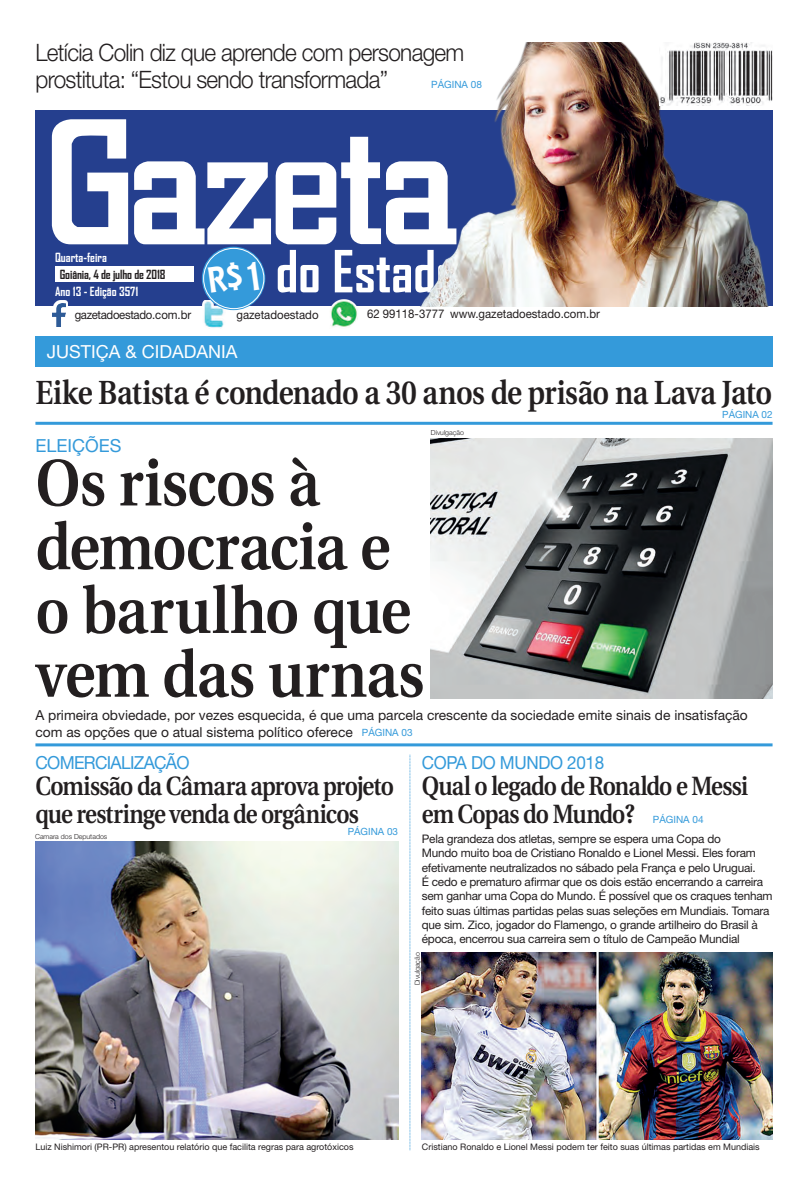
<style>
.page{position:relative;width:808px;height:1191px;background:#fff}
.page>*{position:absolute;margin:0;border:0;box-sizing:border-box;transform-origin:0 0}
.Manchete{font:600 65.5px/63.7px "Utopia";letter-spacing:-.015em;color:#231f20;scale:.9 1}
.t1{font:700 55.6px "Agency FB";color:#fff}
.Manchete-2{font:600 33.4px "Utopia";letter-spacing:-.02em;color:#231f20;scale:.86 1}
.Manchete-3{font:600 26.4px/27.3px "Utopia";letter-spacing:-.035em;color:#231f20;scale:.86 1}
.t2{font:300 24px/27px "Helvetica Neue";letter-spacing:-.03em;color:#231f20;scale:.94 1}
.Retranca{font:18px "Helvetica Neue";color:#fff}
.Retranca-2{font:18px "Helvetica Neue";letter-spacing:-.04em;color:#349ada;scale:.96 1}
.Retranca-3{font:18px "Helvetica Neue";letter-spacing:-.02em;color:#349ada;scale:.95 1}
.Retranca-4{font:18px "Helvetica Neue";color:#349ada}
.txt_colunas{font:13.8px/16.3px "Helvetica Neue";color:#231f20}
.t3{font:700 12.1px "Agency FB";color:#fff}
.t4{font:700 12.1px "Agency FB";letter-spacing:-.01em;color:#231f20}
.t5{font:12px "Helvetica Neue";color:#231f20;scale:.95 1}
.t6{font:12px "Helvetica Neue";letter-spacing:-.03em;color:#231f20;scale:.95 1}
.txt_colunas-2{font:11.8px/14.3px "Helvetica Neue";letter-spacing:-.02em;color:#231f20}
.Retranca-5{font:10px "Helvetica Neue";color:#349ada}
.Retranca-6{font:9.9px "Helvetica Neue";color:#349ada}
.Legenda{font:9px "Helvetica Neue";color:#231f20}
.Crédito_Fotógrafo{font:300 7px "Helvetica Neue";color:#231f20}
</style>
<div class="page">
<img style="left:431px;top:438px;width:341px;height:260px">
<svg style="left:410px;top:754px;width:1px;height:396px"></svg>
<div style="left:35px;top:110px;width:737px;height:196px;background:#253f8e"></div>
<svg style="left:52px;top:119px;width:76px;height:125px"></svg>
<svg style="left:134px;top:137px;width:247px;height:107px"></svg>
<img style="left:202px;top:300px;width:22px;height:29px">
<img style="left:330px;top:299px;width:28px;height:28px">
<div style="left:55px;top:266px;width:138px;height:15px;background:#fff"></div>
<svg style="left:202px;top:247px;width:63px;height:63px"></svg>
<div style="left:203px;top:248px;width:61px;height:61px;border:1px solid #fff;border-radius:50%"></div>
<svg style="left:55px;top:300px;width:13px;height:27px"></svg>
<img style="left:52px;top:303px;width:13px;height:23px">
<hr style="left:35px;top:422px;width:737px;height:3px;background:#349ada">
<div style="left:35px;top:336px;width:737px;height:31px;background:#349ada"></div>
<hr style="left:35px;top:743px;width:737px;height:3px;background:#349ada">
<img style="left:386px;top:43px;width:382px;height:263px">
<img style="left:660px;top:43px;width:112px;height:63px">
<img style="left:35px;top:841px;width:363px;height:298px">
<img style="left:422px;top:952px;width:350px;height:187px">
<div style="left:208px;top:262px;width:51px;height:31px;background:#349ada"></div>
<p class="t2" style="left:35px;top:39px;width:458px">Letícia Colin diz que aprende com personagem prostituta: “Estou sendo transformada”</p>
<p class="Retranca-5" style="left:431px;top:79px;width:52px">PÁGINA 08</p>
<p class="t3" style="left:55px;top:250px;width:53px">Quarta-feira</p>
<p class="t4" style="left:60px;top:267px;width:107px">Goiânia, 4 de julho de 2018</p>
<p class="t3" style="left:55px;top:283px;width:85px">Ano 13 - Edição 3571</p>
<p class="t6" style="left:75px;top:307px;width:124px">gazetadoestado.com.br</p>
<p class="t1" style="left:276px;top:237px;width:184px">do Estado</p>
<p class="t5" style="left:236px;top:308px;width:88px">gazetadoestado</p>
<p class="t5" style="left:367px;top:307px;width:83px">62 99118-3777</p>
<p class="t5" style="left:450px;top:307px;width:159px">www.gazetadoestado.com.br</p>
<p class="Retranca" style="left:47px;top:340px;width:192px">JUSTIÇA &amp; CIDADANIA</p>
<p class="Manchete-2" style="left:35px;top:374px;width:858px">Eike Batista é condenado a 30 anos de prisão na Lava Jato</p>
<p class="Retranca-6" style="left:722px;top:409px;width:52px">PÁGINA 02</p>
<p class="Crédito_Fotógrafo" style="left:431px;top:428px;width:35px">Divulgação</p>
<p class="Retranca-4" style="left:35px;top:435px;width:88px">ELEIÇÕES</p>
<p class="Manchete" style="left:35px;top:452px;width:434px">Os riscos à democracia e o barulho que vem das urnas</p>
<p class="txt_colunas" style="left:35px;top:707px;width:714px">A primeira obviedade, por vezes esquecida, é que uma parcela crescente da sociedade emite sinais de insatisfação com as opções que o atual sistema político oferece</p>
<p class="Retranca-2" style="left:35px;top:751px;width:162px">COMERCIALIZAÇÃO</p>
<p class="Manchete-3" style="left:35px;top:773px;width:418px">Comissão da Câmara aprova projeto que restringe venda de orgânicos</p>
<p class="Crédito_Fotógrafo" style="left:35px;top:832px;width:74px">Camara dos Deputados</p>
<p class="Retranca-5" style="left:362px;top:727px;width:52px">PÁGINA 03</p>
<p class="Retranca-3" style="left:422px;top:751px;width:193px">COPA DO MUNDO 2018</p>
<p class="Manchete-3" style="left:422px;top:773px;width:381px">Qual o legado de Ronaldo e Messi em Copas do Mundo?</p>
<p class="txt_colunas-2" style="left:422px;top:831px;width:352px">Pela grandeza dos atletas, sempre se espera uma Copa do<br>Mundo muito boa de Cristiano Ronaldo e Lionel Messi. Eles foram efetivamente neutralizados no sábado pela França e pelo Uruguai.<br>É cedo e prematuro afirmar que os dois estão encerrando a carreira sem ganhar uma Copa do Mundo. É possível que os craques tenham feito suas últimas partidas pelas suas seleções em Mundiais. Tomara que sim. Zico, jogador do Flamengo, o grande artilheiro do Brasil à época, encerrou sua carreira sem o título de Campeão Mundial</p>
<p class="Retranca-5" style="left:653px;top:813px;width:52px">PÁGINA 04</p>
<p class="Retranca-6" style="left:348px;top:825px;width:52px">PÁGINA 03</p>
<p class="Crédito_Fotógrafo" style="left:413px;top:985px;width:35px;rotate:-90deg">Divulgação</p>
<p class="Legenda" style="left:35px;top:1141px;width:320px">Luiz Nishimori (PR-PR) apresentou relatório que facilita regras para agrotóxicos</p>
<p class="Legenda" style="left:422px;top:1141px;width:339px">Cristiano Ronaldo e Lionel Messi podem ter feito suas últimas partidas em Mundiais</p>
</div>
